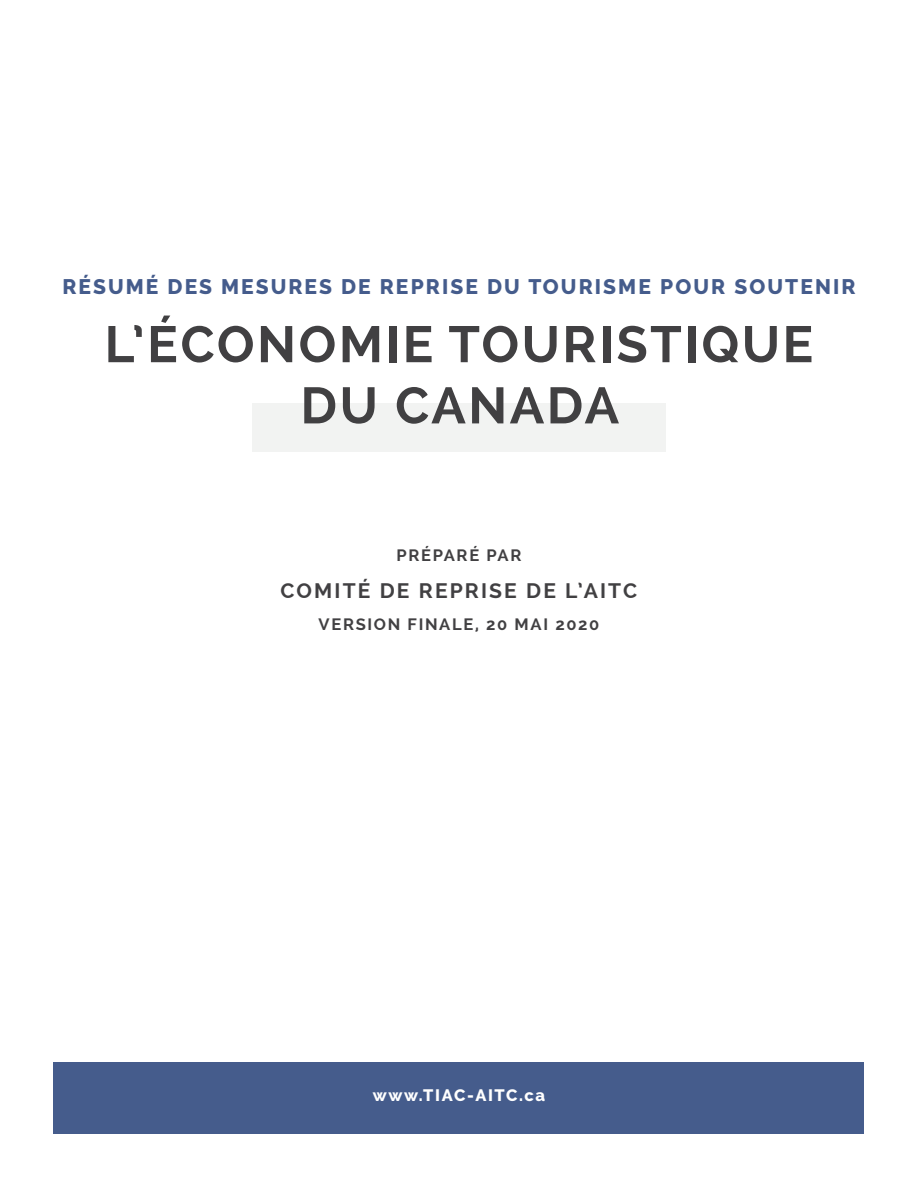
<style>
.page{position:relative;width:918px;height:1188px;background:#fff}
.page>*{position:absolute;margin:0;border:0;box-sizing:border-box;transform-origin:0 0}
.t1{font:700 51px/61.2px "Raleway";letter-spacing:.05em;color:#414042;text-align:center}
.t2{font:800 21px "Raleway";letter-spacing:.1em;color:#455c8c}
.t3{font:700 21px "Raleway";letter-spacing:.1em;color:#414042}
.t4{font:700 16.5px "Raleway";letter-spacing:.1em;color:#414042}
.t5{font:800 16.5px "Raleway";letter-spacing:.1em;color:#fff}
</style>
<div class="page">
<div style="left:252px;top:403px;width:414px;height:49px;background:#f2f3f2"></div>
<div style="left:54px;top:1063px;width:810px;height:71px;background:#455c8c"></div>
<p class="t2" style="left:62px;top:275px;width:795px">RÉSUMÉ DES MESURES DE REPRISE DU TOURISME POUR SOUTENIR</p>
<h1 class="t1" style="left:105px;top:314px;width:710px">L’ÉCONOMIE TOURISTIQUE<br>DU CANADA</h1>
<p class="t4" style="left:396px;top:545px;width:127px">PRÉPARÉ PAR</p>
<p class="t3" style="left:281px;top:578px;width:358px">COMITÉ DE REPRISE DE L’AITC</p>
<p class="t4" style="left:319px;top:615px;width:282px">VERSION FINALE, 20 MAI 2020</p>
<p class="t5" style="left:373px;top:1086px;width:174px">www.TIAC-AITC.ca</p>
</div>
